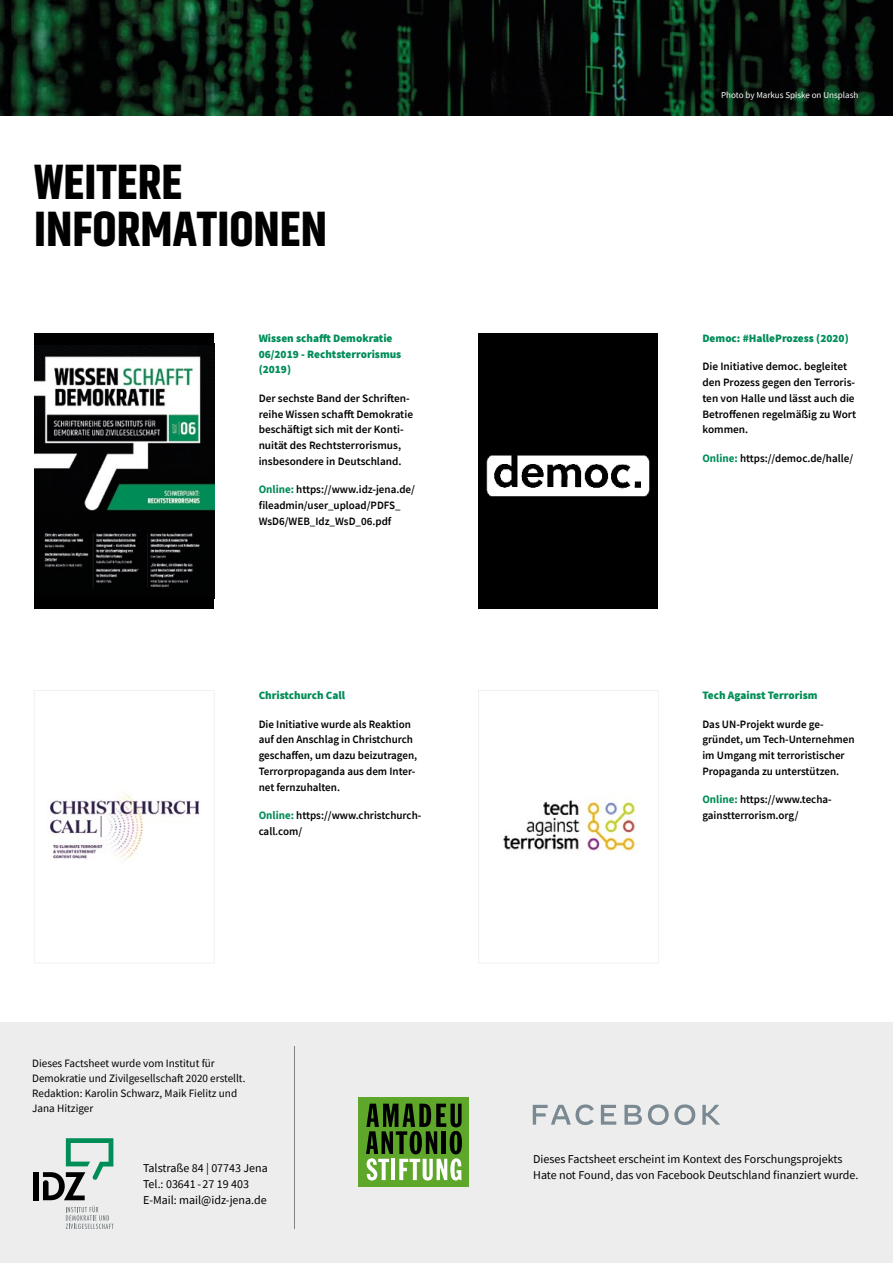
<style>
.page{position:relative;width:893px;height:1263px;background:#fff}
.page>*{position:absolute;margin:0;border:0;box-sizing:border-box;transform-origin:0 0}
.t1{font:700 49.5px/46.7px "Khand";color:#000}
.t2{font:12px/16.2px "Source Sans Pro";color:#000}
.t3{font:600 11.25px/15.8px "Source Sans Pro";color:#000}
.t4{font:11.25px/15px "Source Sans Pro";color:#000}
.t5{font:900 11.25px/15.8px "Source Sans Pro";color:#008d58}
.t6{font:9px "Source Sans Pro";color:#fff}
.s1{font-weight:700;color:#008d58}
</style>
<div class="page">
<img style="left:0;top:0;width:893px;height:115px">
<div style="left:34px;top:333px;width:180px;height:276px;background:#000"></div>
<img style="left:34px;top:345px;width:180px;height:243px">
<svg style="left:34px;top:690px;width:181px;height:273px"></svg>
<svg style="left:478px;top:690px;width:181px;height:273px"></svg>
<div style="left:478px;top:333px;width:180px;height:276px;background:#000"></div>
<div style="left:0;top:1022px;width:893px;height:241px;background:#ededed"></div>
<hr style="left:294px;top:1047px;width:1px;height:182px;background:#7d8386">
<div style="left:33px;top:1172px;width:5px;height:28px;background:#000"></div>
<svg style="left:43px;top:1138px;width:70px;height:62px"></svg>
<svg style="left:66px;top:1206px;width:48px;height:23px"></svg>
<img style="left:486px;top:455px;width:163px;height:42px">
<img style="left:48px;top:775px;width:153px;height:103px">
<div style="left:359px;top:1097px;width:110px;height:89px;background:#5ea72b"></div>
<svg style="left:366px;top:1104px;width:96px;height:76px"></svg>
<svg style="left:533px;top:1104px;width:61px;height:21px"></svg>
<svg style="left:601px;top:1105px;width:15px;height:20px"></svg>
<svg style="left:624px;top:1105px;width:18px;height:20px"></svg>
<svg style="left:648px;top:1104px;width:47px;height:21px"></svg>
<svg style="left:702px;top:1105px;width:18px;height:20px"></svg>
<img style="left:498px;top:795px;width:140px;height:60px">
<h1 class="t1" style="left:34px;top:161px;width:294px">WEITERE<br>INFORMATIONEN</h1>
<p class="t5" style="left:259px;top:330px;width:144px">Wissen schafft Demokratie<br>06/2019 - Rechtsterrorismus (2019)</p>
<p class="t3" style="left:259px;top:390px;width:156px">Der sechste Band der Schriften&shy;reihe Wissen schafft Demokratie beschäftigt sich mit der Konti&shy;nuität des Rechtsterrorismus, insbesondere in Deutschland.</p>
<p class="t3" style="left:259px;top:482px;width:158px"><span class="s1">Online:</span> https://www.idz-jena.de/ fileadmin/user_upload/PDFS_<br>WsD6/WEB_Idz_WsD_06.pdf</p>
<p class="t5" style="left:259px;top:687px;width:88px">Christchurch Call</p>
<p class="t3" style="left:259px;top:716px;width:160px">Die Initiative wurde als Reaktion auf den Anschlag in Christchurch geschaffen, um dazu beizutragen,<br>Terrorpropaganda aus dem Inter&shy;net fernzuhalten.</p>
<p class="t3" style="left:259px;top:807px;width:164px"><span class="s1">Online:</span> https://www.christchurch&shy;call.com/</p>
<p class="t4" style="left:32px;top:1056px;width:215px">Dieses Factsheet wurde vom Institut für Demokratie und Zivilgesellschaft 2020 erstellt.<br>Redaktion: Karolin Schwarz, Maik Fielitz und Jana Hitziger</p>
<p class="t2" style="left:143px;top:1160px;width:126px">Talstraße 84 | 07743 Jena<br>Tel.: 03641 - 27 19 403<br>E-Mail: mail@idz-jena.de</p>
<p class="t6" style="left:721px;top:89px;width:139px">Photo by Markus Spiske on Unsplash</p>
<p class="t5" style="left:702px;top:330px;width:148px">Democ: #HalleProzess (2020)</p>
<p class="t3" style="left:702px;top:358px;width:155px">Die Initiative democ. begleitet den Prozess gegen den Terroris&shy;ten von Halle und lässt auch die<br>Betroffenen regelmäßig zu Wort kommen.</p>
<p class="t3" style="left:702px;top:450px;width:152px"><span class="s1">Online:</span> https://democ.de/halle/</p>
<p class="t5" style="left:702px;top:687px;width:117px">Tech Against Terrorism</p>
<p class="t3" style="left:702px;top:716px;width:154px">Das UN-Projekt wurde ge&shy;gründet, um Tech-Unternehmen im Umgang mit terroristischer<br>Propaganda zu unterstützen.</p>
<p class="t3" style="left:702px;top:791px;width:131px"><span class="s1">Online:</span> https://www.techa&shy;gainstterrorism.org/</p>
<p class="t2" style="left:533px;top:1150px;width:327px">Dieses Factsheet erscheint im Kontext des Forschungsprojekts<br>Hate not Found, das von Facebook Deutschland finanziert wurde.</p>
</div>
